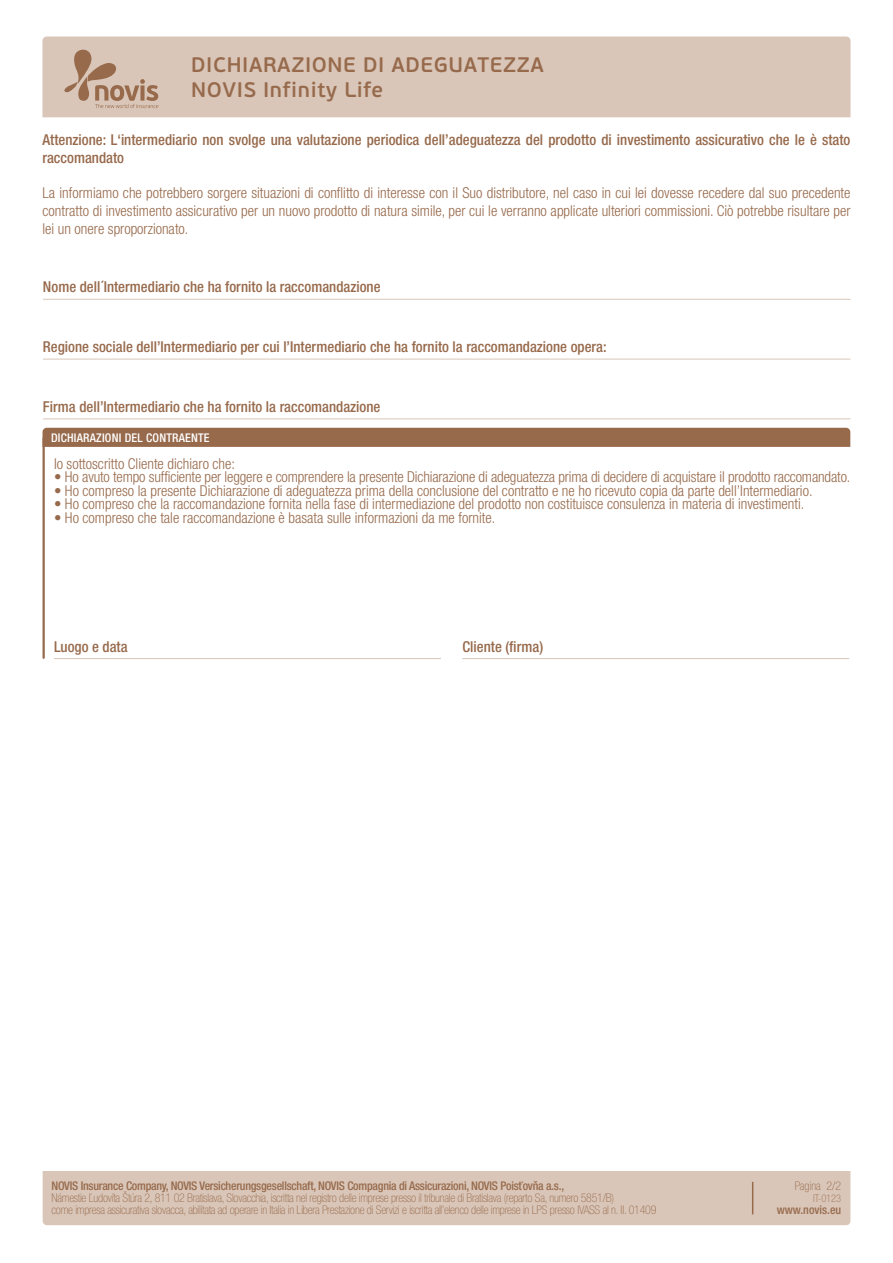
<style>
.page{position:relative;width:893px;height:1263px;background:#fff}
.page>*{position:absolute;margin:0;border:0;box-sizing:border-box;transform-origin:0 0}
.t1{font:600 21px/25.2px "PF Beau Sans Pro";letter-spacing:.03em;color:#976a4c}
.t2{font:300 condensed 15px/18px "Helvetica Neue LT Pro";color:#976a4c;text-align:justify}
.t3{font:500 condensed 15px/18px "Helvetica Neue LT Pro";color:#976a4c}
.t4{font:100 condensed 12px/12px "Helvetica Neue LT Pro";letter-spacing:-.02em;color:#976a4c}
.t5{font:500 condensed 12px "Helvetica Neue LT Pro";letter-spacing:-.02em;color:#976a4c}
.t6{font:500 condensed 12px "Helvetica Neue LT Pro";letter-spacing:.02em;color:#fff}
.t7{font:500 condensed 12px "Helvetica Neue LT Pro";color:#976a4c}
.t8{font:100 condensed 10.5px "Helvetica Neue LT Pro";color:#976a4c}
</style>
<div class="page">
<div style="left:43px;top:1171px;width:807px;height:54px;background:#d9c6b8"></div>
<div style="left:42px;top:37px;width:808px;height:80px;background:#d9c6b8"></div>
<svg style="left:64px;top:50px;width:94px;height:58px;background:#c6ab99"></svg>
<hr style="left:54px;top:658px;width:387px;height:1px;background:#d9c6b8">
<hr style="left:462px;top:658px;width:387px;height:1px;background:#d9c6b8">
<div style="left:43px;top:428px;width:807px;height:19px;background:#976a4c"></div>
<hr style="left:43px;top:438px;width:2px;height:220px;background:#976a4c">
<hr style="left:43px;top:299px;width:807px;height:1px;background:#d9c6b8">
<hr style="left:43px;top:359px;width:807px;height:1px;background:#d9c6b8">
<hr style="left:43px;top:419px;width:807px;height:1px;background:#d9c6b8">
<hr style="left:752px;top:1182px;width:1px;height:32px;background:#976a4c">
<h1 class="t1" style="left:191px;top:52px;width:354px">DICHIARAZIONE DI ADEGUATEZZA<br>NOVIS Infinity Life</h1>
<p class="t3" style="left:43px;top:131px;width:809px">Attenzione: L‘intermediario non svolge una valutazione periodica dell’adeguatezza del prodotto di investimento assicurativo che le è stato raccomandato</p>
<p class="t2" style="left:43px;top:184px;width:809px">La informiamo che potrebbero sorgere situazioni di conflitto di interesse con il Suo distributore, nel caso in cui lei dovesse recedere dal suo precedente contratto di investimento assicurativo per un nuovo prodotto di natura simile, per cui le verranno applicate ulteriori commissioni. Ciò potrebbe risultare per lei un onere sproporzionato.</p>
<p class="t3" style="left:43px;top:278px;width:339px">Nome dell´Intermediario che ha fornito la raccomandazione</p>
<p class="t3" style="left:43px;top:337px;width:565px">Regione sociale dell’Intermediario per cui l’Intermediario che ha fornito la raccomandazione opera:</p>
<p class="t3" style="left:43px;top:397px;width:339px">Firma dell’Intermediario che ha fornito la raccomandazione</p>
<p class="t6" style="left:51px;top:430px;width:160px">DICHIARAZIONI DEL CONTRAENTE</p>
<p class="t2" style="left:54px;top:454px;width:183px">Io sottoscritto Cliente dichiaro che:</p>
<p class="t2" style="left:54px;top:468px;width:798px">• Ho avuto tempo sufficiente per leggere e comprendere la presente Dichiarazione di adeguatezza prima di decidere di acquistare il prodotto raccomandato.</p>
<p class="t2" style="left:54px;top:481px;width:760px">• Ho compreso la presente Dichiarazione di adeguatezza prima della conclusione del contratto e ne ho ricevuto copia da parte dell’Intermediario.</p>
<p class="t2" style="left:54px;top:495px;width:752px">• Ho compreso che la raccomandazione fornita nella fase di intermediazione del prodotto non costituisce consulenza in materia di investimenti.</p>
<p class="t2" style="left:54px;top:508px;width:443px">• Ho compreso che tale raccomandazione è basata sulle informazioni da me fornite.</p>
<p class="t3" style="left:54px;top:637px;width:75px">Luogo e data</p>
<p class="t3" style="left:463px;top:637px;width:82px">Cliente (firma)</p>
<p class="t5" style="left:52px;top:1179px;width:514px">NOVIS Insurance Company, NOVIS Versicherungsgesellschaft, NOVIS Compagnia di Assicurazioni, NOVIS Poisťovňa a.s.,</p>
<p class="t4" style="left:52px;top:1192px;width:606px">Námestie Ľudovíta Štúra 2, 811 02 Bratislava, Slovacchia, iscritta nel registro delle imprese presso il tribunale di Bratislava (reparto Sa, numero 5851/B)<br>come impresa assicurativa slovacca, abilitata ad operare in Italia in Libera Prestazione di Servizi e iscritta all’elenco delle imprese in LPS presso IVASS al n. II. 01409</p>
<p class="t4" style="left:795px;top:1180px;width:48px">Pagina 2/2</p>
<p class="t8" style="left:813px;top:1193px;width:30px">IT-0123</p>
<p class="t7" style="left:777px;top:1203px;width:66px">www.novis.eu</p>
</div>
